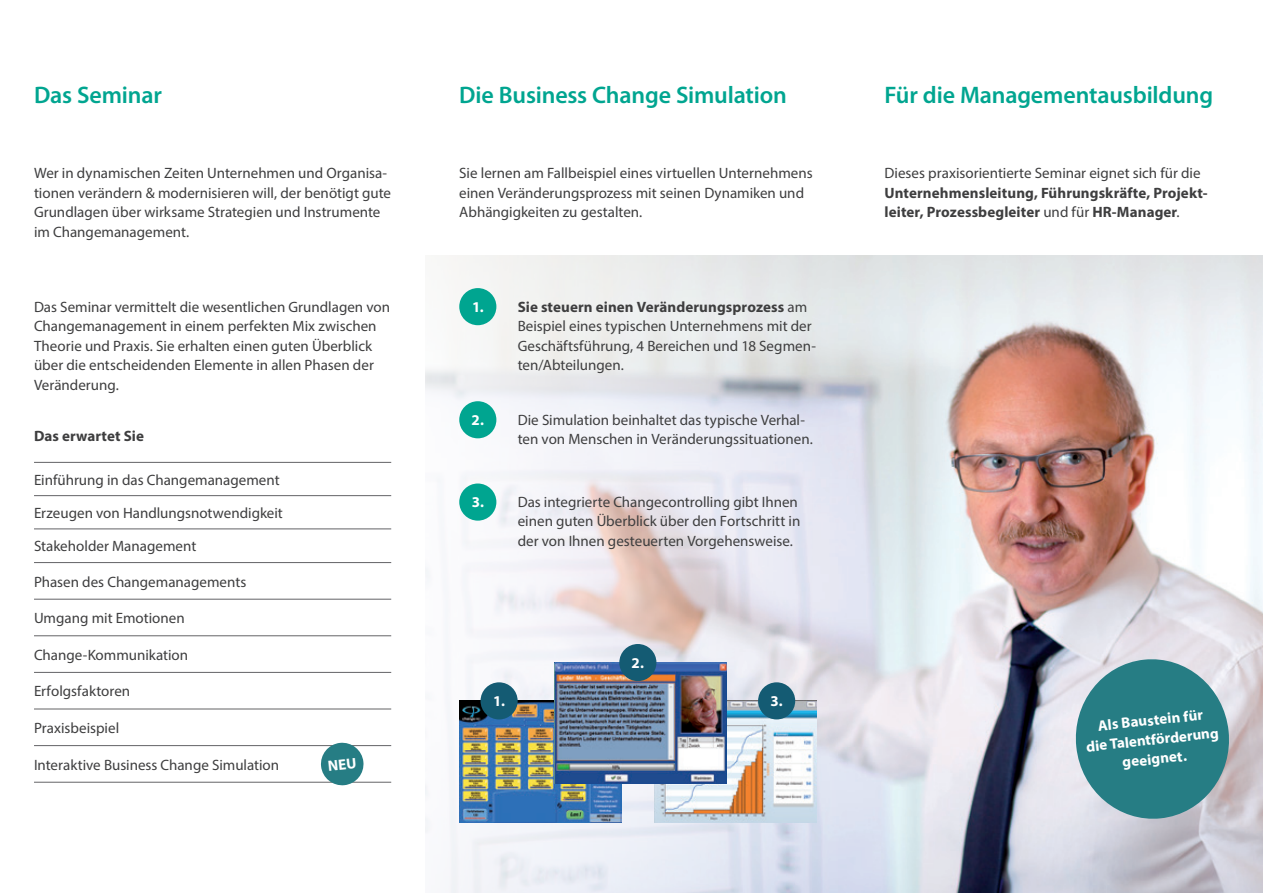
<style>
.page{position:relative;width:1263px;height:893px;background:#fff}
.page>*{position:absolute;margin:0;border:0;box-sizing:border-box;transform-origin:0 0}
.t1{font:600 24px "Myriad Pro";letter-spacing:-.01em;color:#00a590}
.t2{font:15px/19.5px "Myriad Pro";color:#3e3e3f}
.t3{font:700 15px/19.5px "Myriad Pro";letter-spacing:.005em;color:#3e3e3f}
.t4{font:700 15px/19.5px "Myriad Pro";color:#fff;text-align:center}
.s1{font-weight:700}
.s2{font-weight:400}
</style>
<div class="page">
<hr style="left:34px;top:495px;width:357px;height:1px;background:#636366">
<hr style="left:34px;top:528px;width:357px;height:1px;background:#636366">
<hr style="left:34px;top:562px;width:357px;height:1px;background:#636366">
<hr style="left:34px;top:599px;width:357px;height:1px;background:#636366">
<hr style="left:34px;top:635px;width:357px;height:1px;background:#636366">
<hr style="left:34px;top:672px;width:357px;height:1px;background:#636366">
<hr style="left:34px;top:709px;width:357px;height:1px;background:#636366">
<hr style="left:34px;top:745px;width:357px;height:1px;background:#636366">
<hr style="left:34px;top:782px;width:357px;height:1px;background:#636366">
<hr style="left:34px;top:462px;width:357px;height:1px;background:#636366">
<img style="left:425px;top:256px;width:838px;height:637px">
<img style="left:459px;top:701px;width:162px;height:121px">
<img style="left:654px;top:701px;width:162px;height:121px">
<img style="left:555px;top:663px;width:171px;height:121px">
<div style="left:459px;top:288px;width:37px;height:37px;background:#00a590;border-radius:50%"></div>
<div style="left:480px;top:682px;width:38px;height:37px;background:#145b73;border-radius:50%"></div>
<div style="left:459px;top:401px;width:37px;height:37px;background:#00a590;border-radius:50%"></div>
<div style="left:619px;top:644px;width:37px;height:37px;background:#145b73;border-radius:50%"></div>
<div style="left:459px;top:483px;width:37px;height:38px;background:#00a590;border-radius:50%"></div>
<div style="left:758px;top:682px;width:37px;height:37px;background:#145b73;border-radius:50%"></div>
<svg style="left:1072px;top:655px;width:161px;height:168px;background:#5b979e"></svg>
<svg style="left:320px;top:742px;width:45px;height:44px"></svg>
<h1 class="t1" style="left:34px;top:82px;width:129px">Das Seminar</h1>
<h1 class="t1" style="left:459px;top:82px;width:329px">Die Business Change Simulation</h1>
<h1 class="t1" style="left:884px;top:82px;width:330px">Für die Managementausbildung</h1>
<p class="t2" style="left:34px;top:163px;width:359px">Wer in dynamischen Zeiten Unternehmen und Organisa&shy;tionen verändern &amp; modernisieren will, der benötigt gute Grundlagen über wirksame Strategien und Instrumente im Changemanagement.</p>
<p class="t2" style="left:459px;top:163px;width:355px">Sie lernen am Fallbeispiel eines virtuellen Unternehmens einen Veränderungsprozess mit seinen Dynamiken und<br>Abhängigkeiten zu gestalten.</p>
<p class="t2" style="left:34px;top:297px;width:358px">Das Seminar vermittelt die wesentlichen Grundlagen von Changemanagement in einem perfekten Mix zwischen Theorie und Praxis. Sie erhalten einen guten Überblick über die entscheidenden Elemente in allen Phasen der Veränderung.</p>
<p class="t3" style="left:34px;top:425px;width:112px">Das erwartet Sie</p>
<p class="t2" style="left:34px;top:470px;width:247px">Einführung in das Changemanagement</p>
<p class="t2" style="left:34px;top:503px;width:250px">Erzeugen von Handlungsnotwendigkeit</p>
<p class="t2" style="left:34px;top:536px;width:164px">Stakeholder Management</p>
<p class="t2" style="left:34px;top:571px;width:214px">Phasen des Changemanagements</p>
<p class="t2" style="left:34px;top:608px;width:152px">Umgang mit Emotionen</p>
<p class="t2" style="left:34px;top:645px;width:156px">Change-Kommunikation</p>
<p class="t2" style="left:34px;top:681px;width:98px">Erfolgsfaktoren</p>
<p class="t2" style="left:34px;top:718px;width:87px">Praxisbeispiel</p>
<p class="t2" style="left:34px;top:754px;width:247px">Interaktive Business Change Simulation</p>
<p class="t4" style="left:472px;top:296px;width:13px">1.</p>
<p class="t2" style="left:518px;top:297px;width:300px"><span class="s1">Sie steuern einen Veränderungsprozess</span> am Beispiel eines typischen Unternehmens mit der Geschäftsführung, 4 Bereichen und 18 Segmen&shy;ten/Abteilungen.</p>
<p class="t4" style="left:472px;top:409px;width:14px">2.</p>
<p class="t2" style="left:518px;top:410px;width:297px">Die Simulation beinhaltet das typische Verhal&shy;ten von Menschen in Veränderungssituationen.</p>
<p class="t4" style="left:472px;top:492px;width:14px">3.</p>
<p class="t2" style="left:518px;top:491px;width:284px">Das integrierte Changecontrolling gibt Ihnen einen guten Überblick über den Fortschritt in der von Ihnen gesteuerten Vorgehensweise.</p>
<p class="t4" style="left:493px;top:691px;width:13px">1.</p>
<p class="t4" style="left:632px;top:652px;width:14px">2.</p>
<p class="t4" style="left:770px;top:691px;width:14px">3.</p>
<p class="t2" style="left:884px;top:163px;width:318px">Dieses praxisorientierte Seminar eignet sich für die</p>
<p class="t3" style="left:884px;top:182px;width:325px">Unternehmensleitung, Führungskräfte, Projekt&shy;leiter, Prozessbegleiter <span class="s2">und für</span> HR-Manager<span class="s2">.</span></p>
<p class="t4" style="left:1083px;top:717px;width:134px;rotate:-6deg">Als Baustein für<br>die Talentförderung geeignet.</p>
</div>
